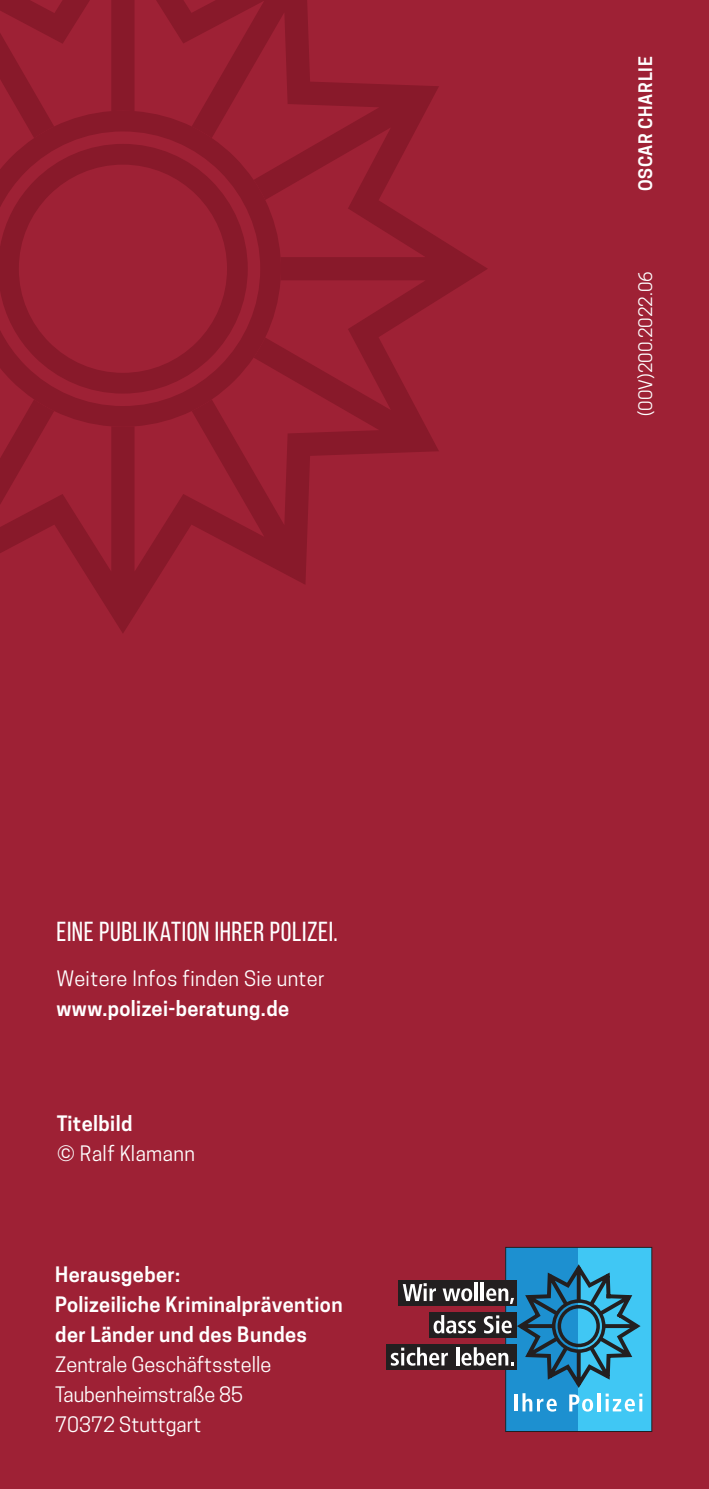
<style>
.page{position:relative;width:709px;height:1489px;background:#fff}
.page>*{position:absolute;margin:0;border:0;box-sizing:border-box;transform-origin:0 0}
.t1{font:27.5px "Bebas Neue";letter-spacing:.02em;color:#fff}
.t2{font:600 20px/30px "Cooper Hewitt";letter-spacing:.02em;color:#fff}
.t3{font:20px/30px "Cooper Hewitt";color:#fff}
.t4{font:20px "Cooper Hewitt";letter-spacing:.02em;color:#fff}
.t5{font:600 17.5px "Cooper Hewitt";letter-spacing:.045em;color:#fff}
.t6{font:17.5px "Cooper Hewitt";color:#fff}
</style>
<div class="page">
<div style="left:0;top:0;width:709px;height:1488px;background:#9e2135"></div>
<svg style="left:0;top:0;width:488px;height:633px"></svg>
<svg style="left:0;top:111px;width:281px;height:316px"></svg>
<div style="left:505px;top:1247px;width:73px;height:184px;background:#1d90d0"></div>
<div style="left:578px;top:1247px;width:73px;height:184px;background:#40c7f4"></div>
<div style="left:505px;top:1246px;width:147px;height:185px;border:1px solid #231f20"></div>
<div style="left:386px;top:1344px;width:130px;height:25px;background:#231f20"></div>
<svg style="left:391px;top:1260px;width:252px;height:151px"></svg>
<h1 class="t1" style="left:57px;top:917px;width:283px">EINE PUBLIKATION IHRER POLIZEI.</h1>
<p class="t4" style="left:57px;top:966px;width:270px">Weitere Infos finden Sie unter</p>
<p class="t2" style="left:57px;top:993px;width:234px">www.polizei-beratung.de</p>
<p class="t2" style="left:57px;top:1108px;width:77px">Titelbild</p>
<p class="t4" style="left:57px;top:1141px;width:140px">© Ralf Klamann</p>
<p class="t2" style="left:55px;top:1259px;width:289px">Herausgeber:<br>Polizeiliche Kriminalprä vention der Länder und des Bundes</p>
<p class="t3" style="left:55px;top:1349px;width:217px">Zentrale Geschäftsstelle<br>Taubenheimstraße 85<br>70372 Stuttgart</p>
<p class="t5" style="left:648px;top:170px;width:136px;rotate:-90deg">OSCAR CHARLIE</p>
<p class="t5" style="left:635px;top:191px;width:136px;rotate:-90deg">OSCAR CHARLIE</p>
<p class="t6" style="left:635px;top:416px;width:146px;rotate:-90deg">(00V)200.2022.06</p>
</div>
